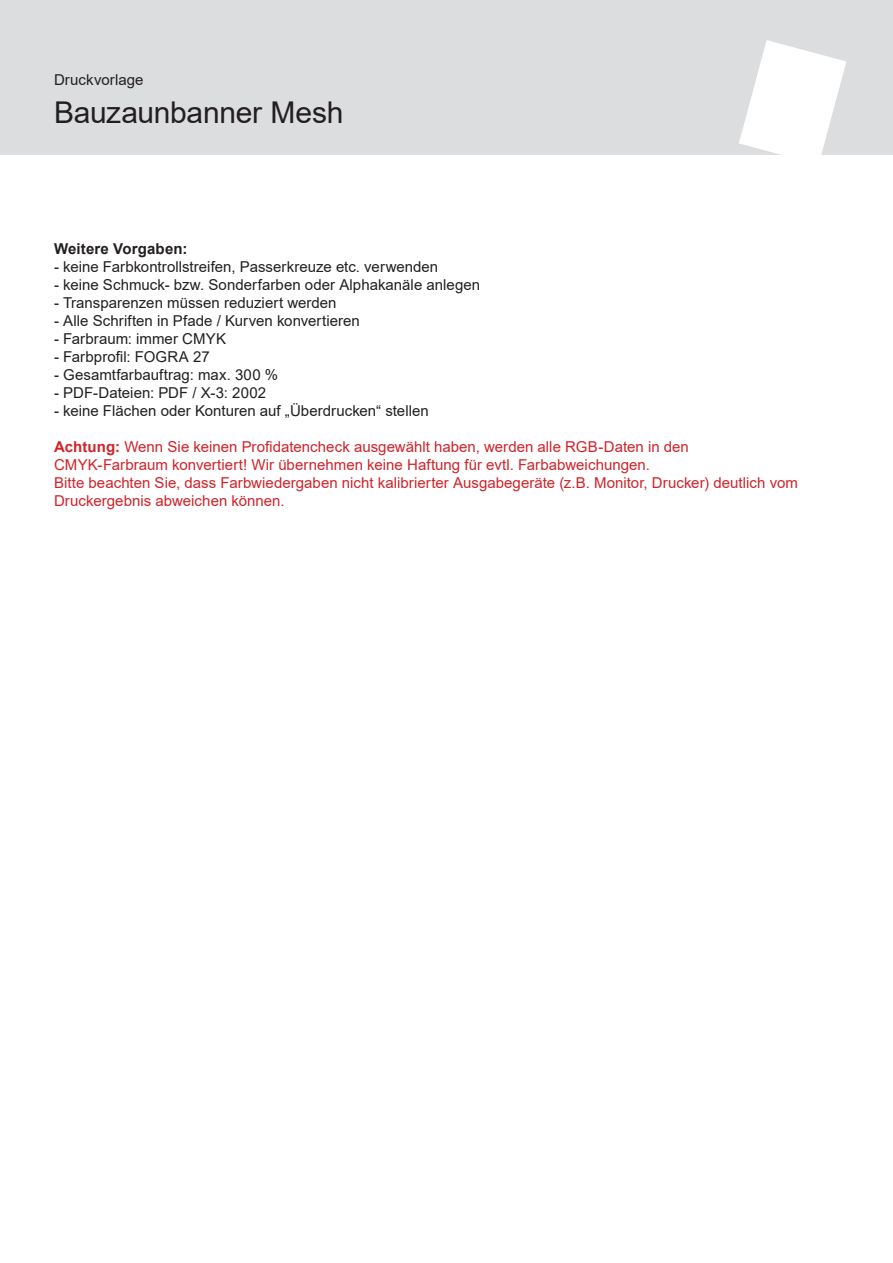
<style>
.page{position:relative;width:893px;height:1263px;background:#fff}
.page>*{position:absolute;margin:0;border:0;box-sizing:border-box;transform-origin:0 0}
.t1{font:30px "Arial";letter-spacing:-.01em;color:#231f20}
.t2{font:15px "Arial";letter-spacing:.005em;color:#231f20}
.t3{font:15px/18px "Arial";letter-spacing:.005em;color:#d1232a}
.t4{font:700 15px "Arial";letter-spacing:.01em;color:#231f20}
.s1{font-weight:700}
</style>
<div class="page">
<div style="left:0;top:0;width:893px;height:154px;background:#dcdddf"></div>
<svg style="left:739px;top:40px;width:107px;height:115px"></svg>
<p class="t2" style="left:54px;top:70px;width:91px">Druckvorlage</p>
<h1 class="t1" style="left:54px;top:92px;width:291px">Bauzaunbanner Mesh</h1>
<p class="t4" style="left:54px;top:238px;width:135px">Weitere Vorgaben:</p>
<p class="t2" style="left:54px;top:256px;width:386px">- keine Farbkontrollstreifen, Passerkreuze etc. verwenden</p>
<p class="t2" style="left:54px;top:274px;width:428px">- keine Schmuck- bzw. Sonderfarben oder Alphakanäle anlegen</p>
<p class="t2" style="left:54px;top:292px;width:284px">- Transparenzen müssen reduziert werden</p>
<p class="t2" style="left:54px;top:310px;width:307px">- Alle Schriften in Pfade / Kurven konvertieren</p>
<p class="t2" style="left:54px;top:328px;width:174px">- Farbraum: immer CMYK</p>
<p class="t2" style="left:54px;top:346px;width:157px">- Farbprofil: FOGRA 27</p>
<p class="t2" style="left:54px;top:364px;width:226px">- Gesamtfarbauftrag: max. 300 %</p>
<p class="t2" style="left:54px;top:382px;width:214px">- PDF-Dateien: PDF / X-3: 2002</p>
<p class="t2" style="left:54px;top:400px;width:376px">- keine Flächen oder Konturen auf „Überdrucken“ stellen</p>
<p class="t3" style="left:54px;top:438px;width:745px"><span class="s1">Achtung:</span> Wenn Sie keinen Profidatencheck ausgewählt haben, werden alle RGB-Daten in den CMYK-Farbraum konvertiert! Wir übernehmen keine Haftung für evtl. Farbabweichungen.<br>Bitte beachten Sie, dass Farbwiedergaben nicht kalibrierter Ausgabegeräte (z.B. Monitor, Drucker) deutlich vom Druckergebnis abweichen können.</p>
</div>
